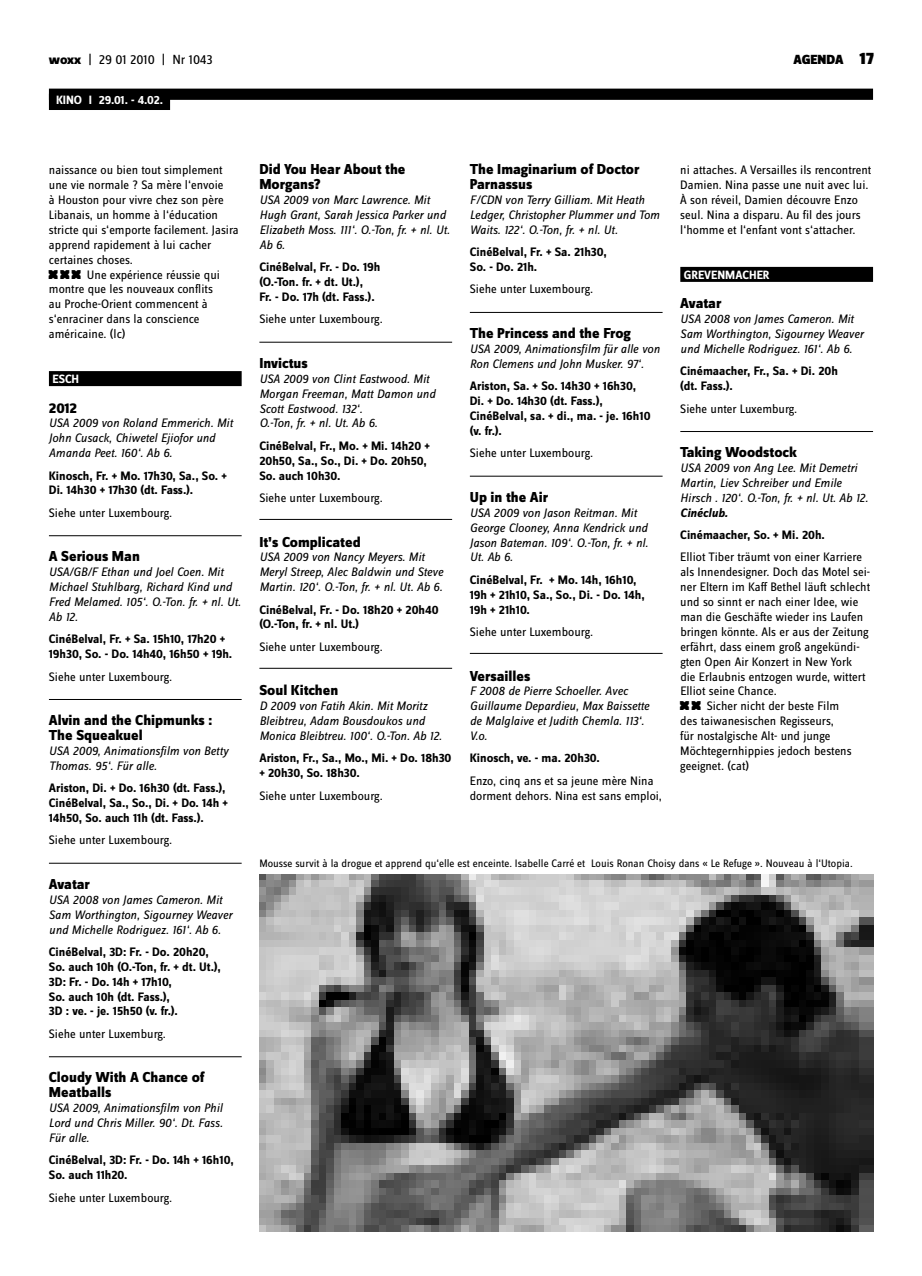
<style>
.page{position:relative;width:922px;height:1276px;background:#fff}
.page>*{position:absolute;margin:0;border:0;box-sizing:border-box;transform-origin:0 0}
.t1{font:32.5px "woxx";color:#000}
.t2{font:800 15px/14.9px "Zine Sans Dis";color:#000}
.t3{font:13.75px "Zine Sans Dis";letter-spacing:-.01em;color:#000}
.t4{font:900 13.75px "Zine Sans Dis";color:#000}
.t5{font:italic 12.75px/14.9px "Zine Sans Dis";color:#000}
.t6{font:12.75px/14.9px "Zine Sans Dis";color:#000}
.t7{font:700 12.75px/14.9px "Zine Sans Dis";color:#000}
.t8{font:italic 700 12.75px "Zine Sans Dis";color:#000}
.t9{font:700 12.5px "Zine Sans Dis";color:#fff}
.t10{font:11.25px "Zine Sans Dis";color:#000}
.s1{font-weight:800}
.s2{font-size:17.5px}
</style>
<div class="page">
<div style="left:49px;top:89px;width:823px;height:11px;background:#000"></div>
<div style="left:49px;top:94px;width:121px;height:16px;background:#000"></div>
<div style="left:49px;top:371px;width:192px;height:15px;background:#000"></div>
<hr style="left:49px;top:535px;width:192px;height:1px;background:#000">
<hr style="left:49px;top:699px;width:192px;height:1px;background:#000">
<hr style="left:49px;top:863px;width:192px;height:1px;background:#000">
<hr style="left:49px;top:1056px;width:192px;height:1px;background:#000">
<hr style="left:259px;top:342px;width:193px;height:1px;background:#000">
<hr style="left:259px;top:519px;width:193px;height:1px;background:#000">
<hr style="left:259px;top:668px;width:193px;height:1px;background:#000">
<hr style="left:469px;top:312px;width:193px;height:1px;background:#000">
<hr style="left:469px;top:476px;width:193px;height:1px;background:#000">
<hr style="left:469px;top:653px;width:193px;height:1px;background:#000">
<div style="left:680px;top:267px;width:192px;height:15px;background:#000"></div>
<hr style="left:680px;top:431px;width:192px;height:1px;background:#000">
<img style="left:259px;top:874px;width:613px;height:357px">
<p class="t3" style="left:49px;top:53px;width:165px"><span class="s1">woxx</span> | 29 01 2010 | Nr 1043</p>
<p class="t4" style="left:793px;top:53px;width:82px">AGENDA <span class="s2">17</span></p>
<p class="t9" style="left:56px;top:93px;width:108px">KINO I 29.01. - 4.02.</p>
<p class="t6" style="left:49px;top:163px;width:191px">naissance ou bien tout simplement une vie normale ? Sa mère l‘envoie<br>à Houston pour vivre chez son père<br>Libanais, un homme à l‘éducation stricte qui s‘emporte facilement. Jasira apprend rapidement à lui cacher certaines choses.</p>
<h1 class="t1" style="left:49px;top:251px;width:40px">XXX</h1>
<p class="t6" style="left:49px;top:268px;width:172px;text-indent:38px">Une expérience réussie qui montre que les nouveaux conflits au Proche-Orient commencent à s‘enraciner dans la conscience américaine. (lc)</p>
<p class="t9" style="left:52px;top:372px;width:28px">Esch</p>
<p class="t2" style="left:49px;top:401px;width:30px">2012</p>
<p class="t5" style="left:49px;top:416px;width:185px">USA 2009 von Roland Emmerich. Mit<br>John Cusack, Chiwetel Ejiofor und<br>Amanda Peet. 160‘. Ab 6.</p>
<p class="t7" style="left:49px;top:469px;width:179px">Kinosch, Fr. + Mo. 17h30, Sa., So. +<br>Di. 14h30 + 17h30 (dt. Fass.).</p>
<p class="t6" style="left:49px;top:506px;width:125px">Siehe unter Luxembourg.</p>
<p class="t2" style="left:49px;top:550px;width:92px">A Serious Man</p>
<p class="t5" style="left:49px;top:565px;width:193px">USA/GB/F Ethan und Joel Coen. Mit<br>Michael Stuhlbarg, Richard Kind und<br>Fred Melamed. 105‘. O.-Ton. fr. + nl. Ut.<br>Ab 12.</p>
<p class="t7" style="left:49px;top:632px;width:185px">CinéBelval, Fr. + Sa. 15h10, 17h20 +<br>19h30, So. - Do. 14h40, 16h50 + 19h.</p>
<p class="t6" style="left:49px;top:669px;width:125px">Siehe unter Luxembourg.</p>
<p class="t2" style="left:49px;top:713px;width:165px">Alvin and the Chipmunks :<br>The Squeakuel</p>
<p class="t5" style="left:49px;top:743px;width:181px">USA 2009, Animationsfilm von Betty<br>Thomas. 95‘. Für alle.</p>
<p class="t7" style="left:49px;top:781px;width:181px">Ariston, Di. + Do. 16h30 (dt. Fass.),<br>CinéBelval, Sa., So., Di. + Do. 14h +<br>14h50, So. auch 11h (dt. Fass.).</p>
<p class="t6" style="left:49px;top:833px;width:125px">Siehe unter Luxembourg.</p>
<p class="t2" style="left:49px;top:877px;width:43px">Avatar</p>
<p class="t5" style="left:49px;top:892px;width:185px">USA 2008 von James Cameron. Mit<br>Sam Worthington, Sigourney Weaver und Michelle Rodriguez. 161‘. Ab 6.</p>
<p class="t7" style="left:49px;top:945px;width:173px">CinéBelval, 3D: Fr. - Do. 20h20,<br>So. auch 10h (O.-Ton, fr. + dt. Ut.),<br>3D: Fr. - Do. 14h + 17h10,<br>So. auch 10h (dt. Fass.),<br>3D : ve. - je. 15h50 (v. fr.).</p>
<p class="t6" style="left:49px;top:1027px;width:118px">Siehe unter Luxemburg.</p>
<p class="t2" style="left:49px;top:1071px;width:157px">Cloudy With A Chance of<br>Meatballs</p>
<p class="t5" style="left:49px;top:1100px;width:175px;text-align:justify">USA 2009, Animationsfilm von Phil Lord und Chris Miller. 90‘. Dt. Fass.<br>Für alle.</p>
<p class="t7" style="left:49px;top:1153px;width:186px">CinéBelval, 3D: Fr. - Do. 14h + 16h10,<br>So. auch 11h20.</p>
<p class="t6" style="left:49px;top:1190px;width:125px">Siehe unter Luxembourg.</p>
<p class="t2" style="left:259px;top:163px;width:148px">Did You Hear About the<br>Morgans?</p>
<p class="t5" style="left:259px;top:193px;width:192px">USA 2009 von Marc Lawrence. Mit<br>Hugh Grant, Sarah Jessica Parker und<br>Elizabeth Moss. 111‘. O.-Ton, fr. + nl. Ut.<br>Ab 6.</p>
<p class="t7" style="left:259px;top:260px;width:122px">CinéBelval, Fr. - Do. 19h (O.-Ton. fr. + dt. Ut.),<br>Fr. - Do. 17h (dt. Fass.).</p>
<p class="t6" style="left:259px;top:312px;width:125px">Siehe unter Luxembourg.</p>
<p class="t2" style="left:259px;top:356px;width:50px">Invictus</p>
<p class="t5" style="left:259px;top:371px;width:178px">USA 2009 von Clint Eastwood. Mit<br>Morgan Freeman, Matt Damon und<br>Scott Eastwood. 132‘.<br>O.-Ton, fr. + nl. Ut. Ab 6.</p>
<p class="t7" style="left:259px;top:439px;width:172px">CinéBelval, Fr., Mo. + Mi. 14h20 +<br>20h50, Sa., So., Di. + Do. 20h50,<br>So. auch 10h30.</p>
<p class="t6" style="left:259px;top:491px;width:125px">Siehe unter Luxembourg.</p>
<p class="t2" style="left:259px;top:535px;width:103px">It’s Complicated</p>
<p class="t5" style="left:259px;top:550px;width:185px">USA 2009 von Nancy Meyers. Mit<br>Meryl Streep, Alec Baldwin und Steve<br>Martin. 120‘. O.-Ton, fr. + nl. Ut. Ab 6.</p>
<p class="t7" style="left:259px;top:602px;width:181px">CinéBelval, Fr. - Do. 18h20 + 20h40 (O.-Ton, fr. + nl. Ut.)</p>
<p class="t6" style="left:259px;top:640px;width:125px">Siehe unter Luxembourg.</p>
<p class="t2" style="left:259px;top:684px;width:80px">Soul Kitchen</p>
<p class="t5" style="left:259px;top:699px;width:184px">D 2009 von Fatih Akin. Mit Moritz<br>Bleibtreu, Adam Bousdoukos und<br>Monica Bleibtreu. 100‘. O.-Ton. Ab 12.</p>
<p class="t7" style="left:259px;top:751px;width:193px">Ariston, Fr., Sa., Mo., Mi. + Do. 18h30 + 20h30, So. 18h30.</p>
<p class="t6" style="left:259px;top:788px;width:125px">Siehe unter Luxembourg.</p>
<p class="t2" style="left:469px;top:163px;width:171px">The Imaginarium of Doctor<br>Parnassus</p>
<p class="t5" style="left:469px;top:193px;width:191px">F/CDN von Terry Gilliam. Mit Heath<br>Ledger, Christopher Plummer und Tom<br>Waits. 122‘. O.-Ton, fr. + nl. Ut.</p>
<p class="t7" style="left:469px;top:245px;width:138px">CinéBelval, Fr. + Sa. 21h30,<br>So. - Do. 21h.</p>
<p class="t6" style="left:469px;top:282px;width:125px">Siehe unter Luxembourg.</p>
<p class="t2" style="left:469px;top:327px;width:162px">The Princess and the Frog</p>
<p class="t5" style="left:469px;top:341px;width:191px">USA 2009, Animationsfilm für alle von<br>Ron Clemens und John Musker. 97‘.</p>
<p class="t7" style="left:469px;top:379px;width:182px">Ariston, Sa. + So. 14h30 + 16h30,<br>Di. + Do. 14h30 (dt. Fass.),<br>CinéBelval, sa. + di., ma. - je. 16h10 (v. fr.).</p>
<p class="t6" style="left:469px;top:446px;width:125px">Siehe unter Luxembourg.</p>
<p class="t2" style="left:469px;top:490px;width:80px">Up in the Air</p>
<p class="t5" style="left:469px;top:505px;width:180px">USA 2009 von Jason Reitman. Mit<br>George Clooney, Anna Kendrick und<br>Jason Bateman. 109‘. O.-Ton, fr. + nl.<br>Ut. Ab 6.</p>
<p class="t7" style="left:469px;top:573px;width:176px">CinéBelval, Fr. + Mo. 14h, 16h10,<br>19h + 21h10, Sa., So., Di. - Do. 14h,<br>19h + 21h10.</p>
<p class="t6" style="left:469px;top:625px;width:125px">Siehe unter Luxembourg.</p>
<p class="t2" style="left:469px;top:669px;width:62px">Versailles</p>
<p class="t5" style="left:469px;top:684px;width:181px">F 2008 de Pierre Schoeller. Avec<br>Guillaume Depardieu, Max Baissette de Malglaive et Judith Chemla. 113‘.<br>V.o.</p>
<p class="t7" style="left:469px;top:751px;width:131px">Kinosch, ve. - ma. 20h30.</p>
<p class="t6" style="left:469px;top:774px;width:194px">Enzo, cinq ans et sa jeune mère Nina dorment dehors. Nina est sans emploi,</p>
<p class="t6" style="left:680px;top:163px;width:192px">ni attaches. A Versailles ils rencontrent Damien. Nina passe une nuit avec lui.<br>À son réveil, Damien découvre Enzo seul. Nina a disparu. Au fil des jours l‘homme et l‘enfant vont s‘attacher.</p>
<p class="t9" style="left:683px;top:268px;width:87px">Grevenmacher</p>
<p class="t2" style="left:680px;top:297px;width:43px">Avatar</p>
<p class="t5" style="left:680px;top:312px;width:185px">USA 2008 von James Cameron. Mit<br>Sam Worthington, Sigourney Weaver und Michelle Rodriguez. 161‘. Ab 6.</p>
<p class="t7" style="left:680px;top:364px;width:159px">Cinémaacher, Fr., Sa. + Di. 20h (dt. Fass.).</p>
<p class="t6" style="left:680px;top:402px;width:118px">Siehe unter Luxemburg.</p>
<p class="t2" style="left:680px;top:446px;width:118px">Taking Woodstock</p>
<p class="t5" style="left:680px;top:460px;width:189px">USA 2009 von Ang Lee. Mit Demetri<br>Martin, Liev Schreiber und Emile<br>Hirsch . 120‘. O.-Ton, fr. + nl. Ut. Ab 12.</p>
<p class="t8" style="left:680px;top:506px;width:49px">Cinéclub.</p>
<p class="t7" style="left:680px;top:528px;width:146px">Cinémaacher, So. + Mi. 20h.</p>
<p class="t6" style="left:680px;top:550px;width:191px">Elliot Tiber träumt von einer Karriere als Innendesigner. Doch das Motel sei&shy;ner Eltern im Kaff Bethel läuft schlecht und so sinnt er nach einer Idee, wie man die Geschäfte wieder ins Laufen bringen könnte. Als er aus der Zeitung erfährt, dass einem groß angekündi&shy;gten Open Air Konzert in New York die Erlaubnis entzogen wurde, wittert Elliot seine Chance.</p>
<h1 class="t1" style="left:680px;top:683px;width:29px">XX</h1>
<p class="t6" style="left:680px;top:699px;width:173px;text-indent:26px">Sicher nicht der beste Film des taiwanesischen Regisseurs,<br>für nostalgische Alt- und junge<br>Möchtegernhippies jedoch bestens geeignet. (cat)</p>
<p class="t10" style="left:259px;top:857px;width:594px">Mousse survit à la drogue et apprend qu‘elle est enceinte. Isabelle Carré et Louis Ronan Choisy dans « Le Refuge ». Nouveau à l‘Utopia.</p>
</div>
